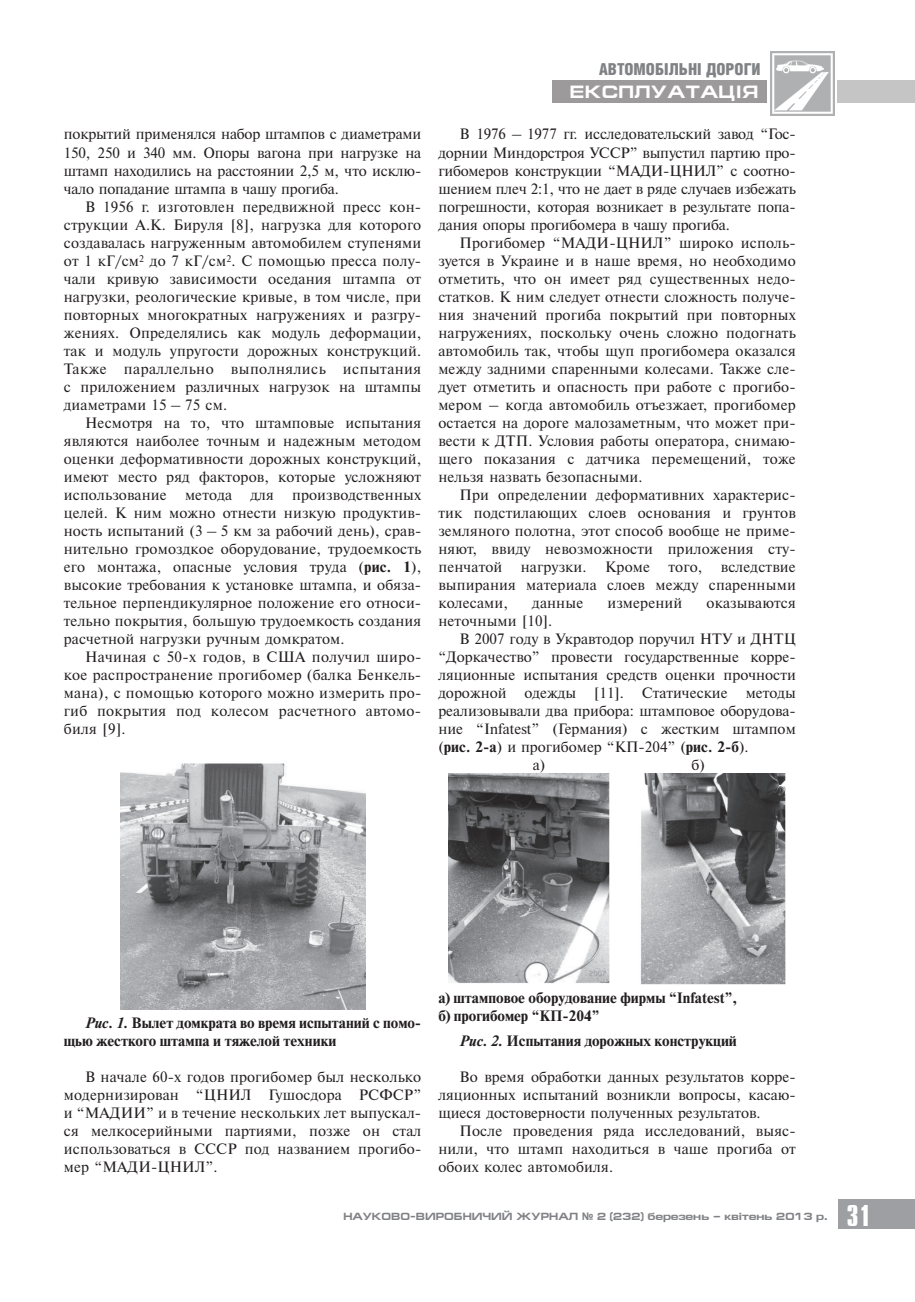
<style>
.page{position:relative;width:915px;height:1302px;background:#fff}
.page>*{position:absolute;margin:0;border:0;box-sizing:border-box;transform-origin:0 0}
.t1{font:700 30px "Compact C";color:#fff}
.t2{font:700 18px "Europe Ext";letter-spacing:.025em;color:#fff}
.t3{font:900 16.5px "Helios Cond";color:#808285}
.t4{font:15px/18px "Newton C";letter-spacing:.01em;color:#231f20;text-align:justify}
.t5{font:700 15px/18px "Newton C";color:#231f20}
.t6{font:700 10.5px "Europe Ext";color:#808285}
.s1{font-weight:700}
.s2{font-style:italic}
.s3{font-family:"Arial"}
</style>
<div class="page">
<div style="left:551px;top:81px;width:215px;height:22px;background:#9c9a9b"></div>
<div style="left:837px;top:81px;width:77px;height:22px;background:#c6c5c5"></div>
<div style="left:838px;top:1198px;width:76px;height:30px;background:#9d9fa2"></div>
<img style="left:770px;top:51px;width:64px;height:64px">
<img style="left:120px;top:763px;width:245px;height:246px">
<img style="left:448px;top:773px;width:337px;height:211px">
<p class="t4" style="left:64px;top:125px;width:359px">покрытий применялся набор штампов с диаметрами 150, 250 и 340 мм. Опоры вагона при нагрузке на штамп находились на расстоянии 2,5 м, что исклю&shy;чало попадание штампа в чашу прогиба.</p>
<p class="t4" style="left:64px;top:197px;width:359px;text-indent:21px">В 1956 г. изготовлен передвижной пресс кон&shy;струкции А.К. Бируля [8], нагрузка для которого создавалась нагруженным автомобилем ступенями от 1 кГ/см<sup>2</sup> до 7 кГ/см<sup>2</sup>. С помощью пресса полу&shy;чали кривую зависимости оседания штампа от нагрузки, реологические кривые, в том числе, при повторных многократных нагружениях и разгру&shy;жениях. Определялись как модуль деформации, так и модуль упругости дорожных конструкций.<br>Также параллельно выполнялись испытания с приложением различных нагрузок на штампы диаметрами 15 – 75 см.</p>
<p class="t4" style="left:64px;top:413px;width:359px;text-indent:21px">Несмотря на то, что штамповые испытания являются наиболее точным и надежным методом оценки деформативности дорожных конструкций, имеют место ряд факторов, которые усложняют использование метода для производственных целей. К ним можно отнести низкую продуктив&shy;ность испытаний (3 – 5 км за рабочий день), срав&shy;нительно громоздкое оборудование, трудоемкость его монтажа, опасные условия труда (<span class="s1">рис. 1</span>), высокие требования к установке штампа, и обяза&shy;тельное перпендикулярное положение его относи&shy;тельно покрытия, большую трудоемкость создания расчетной нагрузки ручным домкратом.</p>
<p class="t4" style="left:64px;top:647px;width:359px;text-indent:21px">Начиная с 50-х годов, в США получил широ&shy;кое распространение прогибомер (балка Бенкель&shy;мана), с помощью которого можно измерить про&shy;гиб покрытия под колесом расчетного автомо&shy;биля [9].</p>
<p class="t3" style="left:599px;top:60px;width:163px">АВТОМОБІЛЬНI ДОРОГИ</p>
<p class="t2" style="left:569px;top:82px;width:190px">ЕКСПЛУАТАЦIЯ</p>
<p class="t4" style="left:438px;top:125px;width:359px;text-indent:21px">В 1976 – 1977 гг. исследовательский завод “Гос&shy;дорнии Миндорстроя УССР” выпустил партию про&shy;гибомеров конструкции “МАДИ-ЦНИЛ” с соотно&shy;шением плеч 2:1, что не дает в ряде случаев избежать погрешности, которая возникает в результате попа&shy;дания опоры прогибомера в чашу прогиба.</p>
<p class="t4" style="left:438px;top:233px;width:359px;text-indent:21px">Прогибомер “МАДИ-ЦНИЛ” широко исполь&shy;зуется в Украине и в наше время, но необходимо отметить, что он имеет ряд существенных недо&shy;статков. К ним следует отнести сложность получе&shy;ния значений прогиба покрытий при повторных нагружениях, поскольку очень сложно подогнать автомобиль так, чтобы щуп прогибомера оказался между задними спаренными колесами. Также сле&shy;дует отметить и опасность при работе с прогибо&shy;мером – когда автомобиль отъезжает, прогибомер остается на дороге малозаметным, что может при&shy;вести к ДТП. Условия работы оператора, снимаю&shy;щего показания с датчика перемещений, тоже нельзя назвать безопасными.</p>
<p class="t4" style="left:438px;top:485px;width:359px;text-align:left;text-indent:21px">При определении деформативних характерис&shy;тик подстилающих слоев основания и грунтов земляного полотна, этот способ вообще не приме&shy;няют, ввиду невозможности приложения сту&shy;пенчатой нагрузки. Кроме того, вследствие выпирания материала слоев между спаренными колесами,</p>
<p class="t4" style="left:532px;top:593px;width:53px">данные</p>
<p class="t4" style="left:607px;top:593px;width:76px">измерений</p>
<p class="t4" style="left:706px;top:593px;width:91px">оказываются</p>
<p class="t4" style="left:438px;top:611px;width:115px">неточными [10].</p>
<p class="t4" style="left:459px;top:629px;width:337px">В 2007 году в Укравтодор поручил НТУ и ДНТЦ</p>
<p class="t4" style="left:438px;top:647px;width:357px">“Доркачество” провести государственные корре-</p>
<p class="t4" style="left:438px;top:665px;width:359px">ляционные испытания средств оценки прочности</p>
<p class="t4" style="left:438px;top:683px;width:359px">дорожной одежды [11]. Статические методы</p>
<p class="t4" style="left:438px;top:701px;width:359px">реализовывали два прибора: штамповое оборудова-</p>
<p class="t4" style="left:438px;top:719px;width:359px">ние “Infatest” (Германия) с жестким штампом</p>
<p class="t4" style="left:438px;top:737px;width:312px">(<span class="s1">рис. 2-а</span>) и прогибомер “КП-204” (<span class="s1">рис. 2-б</span>).</p>
<p class="t4" style="left:532px;top:755px;width:14px">а)</p>
<p class="t4" style="left:691px;top:755px;width:15px">б)</p>
<p class="t5" style="left:64px;top:1013px;width:359px;text-indent:21px"><span class="s2">Рис. 1.</span> Вылет домкрата во время испытаний с помо&shy;щью жесткого штампа и тяжелой техники</p>
<p class="t4" style="left:64px;top:1067px;width:359px;text-indent:21px">В начале 60-х годов прогибомер был несколько модернизирован “ЦНИЛ Гушосдора РСФСР” и “МАДИИ” и в течение нескольких лет выпускал&shy;ся мелкосерийными партиями, позже он стал использоваться в СССР под названием прогибо&shy;мер “МАДИ-ЦНИЛ”.</p>
<p class="t5" style="left:438px;top:988px;width:300px">а) штамповое оборудование фирмы “Infatest”, б) прогибомер “КП-204”</p>
<p class="t5" style="left:459px;top:1031px;width:279px"><span class="s2">Рис. 2.</span> Испытания дорожных конструкций</p>
<p class="t4" style="left:438px;top:1067px;width:359px;text-align:left;text-indent:21px">Во время обработки данных результатов корре&shy;ляционных испытаний возникли вопросы, касаю&shy;щиеся достоверности полученных результатов.</p>
<p class="t4" style="left:438px;top:1121px;width:359px;text-align:left;text-indent:21px">После проведения ряда исследований, выяс&shy;нили, что штамп находиться в чаше прогиба от обоих колес автомобиля.</p>
<p class="t6" style="left:343px;top:1210px;width:485px">НАУКОВО-ВИРОБНИЧИЙ ЖУРНАЛ <span class="s3">№</span> 2 (232) березень – квiтень 2013 р.</p>
<h1 class="t1" style="left:846px;top:1200px;width:26px">31</h1>
</div>
